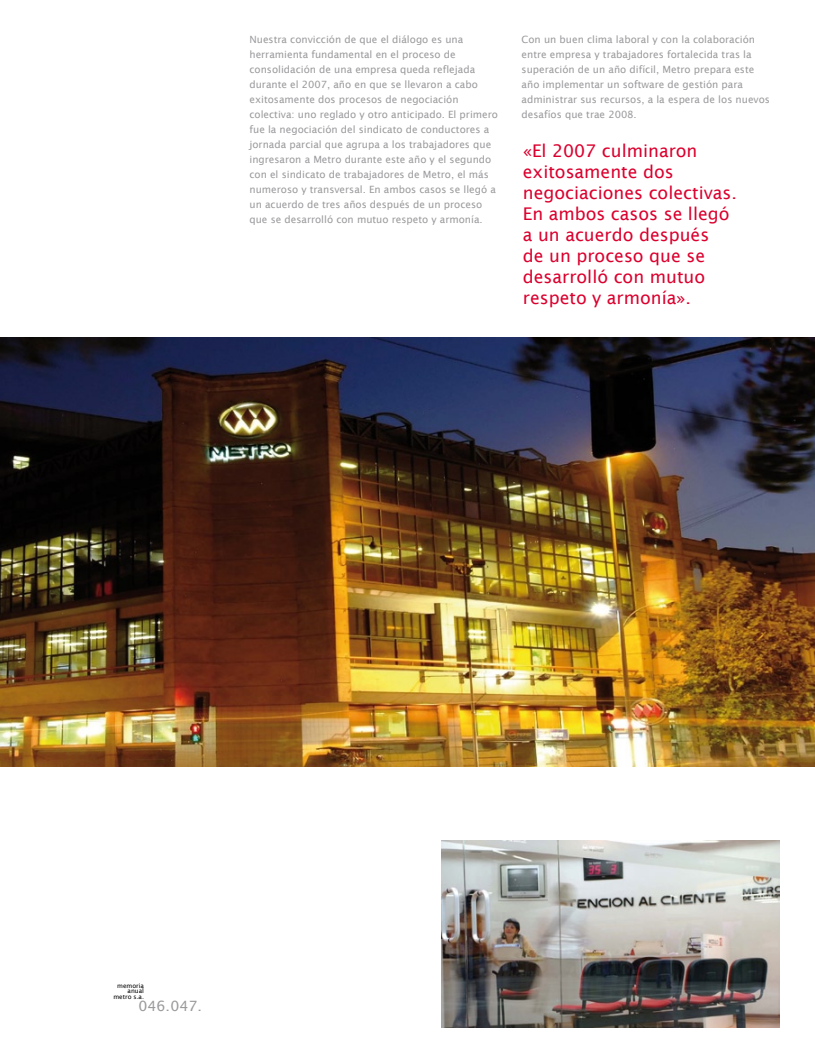
<style>
.page{position:relative;width:815px;height:1063px;background:#fff}
.page>*{position:absolute;margin:0;border:0;box-sizing:border-box;transform-origin:0 0}
.t1{font:17.5px/21px "Lucida Sans";color:#dc002e}
.t2{font:14.25px "Lucida Sans";color:#9a9a9d}
.t3{font:10px/15px "Lucida Sans";color:#9a9a9d}
.t4{font:6.25px/5.6px "Lucida Sans";color:#000;text-align:right}
</style>
<div class="page">
<img style="left:0;top:337px;width:815px;height:429px">
<img style="left:442px;top:840px;width:338px;height:188px">
<p class="t3" style="left:249px;top:32px;width:250px">Nuestra convicción de que el diálogo es una herramienta fundamental en el proceso de consolidación de una empresa queda reflejada durante el 2007, año en que se llevaron a cabo exitosamente dos procesos de negociación colectiva: uno reglado y otro anticipado. El primero fue la negociación del sindicato de conductores a jornada parcial que agrupa a los trabajadores que ingresaron a Metro durante este año y el segundo con el sindicato de trabajadores de Metro, el más numeroso y transversal. En ambos casos se llegó a un acuerdo de tres años después de un proceso que se desarrolló con mutuo respeto y armonía.</p>
<p class="t3" style="left:522px;top:32px;width:250px">Con un buen clima laboral y con la colaboración entre empresa y trabajadores fortalecida tras la superación de un año difícil, Metro prepara este año implementar un software de gestión para administrar sus recursos, a la espera de los nuevos desafíos que trae 2008.</p>
<h1 class="t1" style="left:523px;top:140px;width:216px">«El 2007 culminaron exitosamente dos negociaciones colectivas.<br>En ambos casos se llegó a un acuerdo después<br>de un proceso que se desarrolló con mutuo respeto y armonía».</h1>
<p class="t4" style="left:113px;top:983px;width:32px">memoria anual metro s.a.</p>
<h2 class="t2" style="left:139px;top:998px;width:65px">046.047.</h2>
</div>
